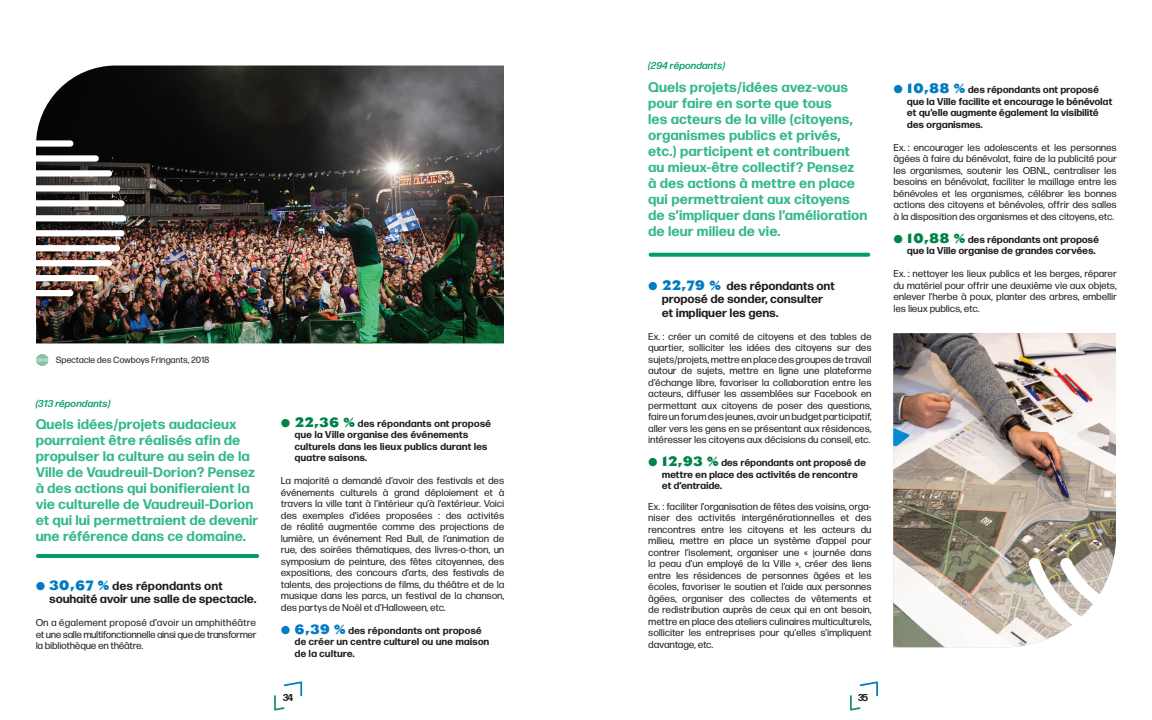
<style>
.page{position:relative;width:1152px;height:720px;background:#fff}
.page>*{position:absolute;margin:0;border:0;box-sizing:border-box;transform-origin:0 0}
.t1{font:700 14px/16px "Forma DJR Banner";letter-spacing:.05em;color:#34b988}
.t2{font:700 12px/13.5px "Forma DJR Banner";letter-spacing:.04em;color:#231f20}
.t3{font:10px/11.5px "Forma DJR Banner";letter-spacing:.05em;color:#231f20;text-align:justify}
.t4{font:700 10px/11.5px "Forma DJR Banner";letter-spacing:.04em;color:#231f20}
.t5{font:italic 500 10px "Forma DJR Banner";letter-spacing:.05em;color:#009e62}
.t6{font:9px "Forma DJR Banner";letter-spacing:.05em;color:#231f20}
.s1{font-family:"Eagle";font-size:14px;color:#007cc2}
.s2{font-family:"Eagle";font-size:14px;color:#008348}
</style>
<div class="page">
<svg style="left:274px;top:681px;width:28px;height:30px"></svg>
<svg style="left:850px;top:681px;width:28px;height:30px"></svg>
<svg style="left:651px;top:253px;width:217px;height:4px"></svg>
<img style="left:893px;top:333px;width:223px;height:314px">
<hr style="left:38px;top:554px;width:219px;height:4px;background:#009e62">
<img style="left:36px;top:66px;width:468px;height:277px">
<svg style="left:36px;top:290px;width:37px;height:6px"></svg>
<svg style="left:36px;top:275px;width:63px;height:6px"></svg>
<svg style="left:36px;top:260px;width:76px;height:6px"></svg>
<svg style="left:36px;top:245px;width:84px;height:6px"></svg>
<svg style="left:36px;top:230px;width:89px;height:6px"></svg>
<svg style="left:36px;top:215px;width:90px;height:6px"></svg>
<svg style="left:36px;top:200px;width:89px;height:6px"></svg>
<svg style="left:36px;top:185px;width:84px;height:7px"></svg>
<svg style="left:36px;top:170px;width:76px;height:7px"></svg>
<svg style="left:36px;top:155px;width:63px;height:7px"></svg>
<svg style="left:36px;top:140px;width:37px;height:7px"></svg>
<svg style="left:36px;top:354px;width:12px;height:12px"></svg>
<svg style="left:1028px;top:557px;width:88px;height:84px"></svg>
<p class="t6" style="left:56px;top:355px;width:154px">Spectacle des Cowboys Fringants, 2018</p>
<p class="t5" style="left:36px;top:397px;width:76px">(313 répondants)</p>
<p class="t1" style="left:36px;top:416px;width:224px">Quels idées/projets audacieux pourraient être réalisés afin de propulser la culture au sein de la Ville de Vaudreuil-Dorion? Pensez à des actions qui bonifieraient la vie culturelle de Vaudreuil-Dorion et qui lui permettraient de devenir une référence dans ce domaine.</p>
<p class="t2" style="left:50px;top:579px;width:208px;text-indent:-14px"><span class="s1">• 30,67 %</span> des répondants ont souhaité avoir une salle de spectacle.</p>
<p class="t3" style="left:36px;top:617px;width:222px">On a également proposé d’avoir un amphithéâtre et une salle multifonctionnelle ainsi que de transformer la bibliothèque en théâtre.</p>
<p class="t5" style="left:649px;top:60px;width:78px">(294 répondants)</p>
<p class="t4" style="left:295px;top:418px;width:198px;text-indent:-13px"><span class="s2">• 22,36 %</span> des répondants ont proposé que la Ville organise des événements culturels dans les lieux publics durant les quatre saisons.</p>
<p class="t3" style="left:281px;top:475px;width:224px">La majorité a demandé d’avoir des festivals et des événements culturels à grand déploiement et à travers la ville tant à l’intérieur qu’à l’extérieur. Voici des exemples d’idées proposées : des activités de réalité augmentée comme des projections de lumière, un événement Red Bull, de l’animation de rue, des soirées thématiques, des livres-o-thon, un symposium de peinture, des fêtes citoyennes, des expositions, des concours d’arts, des festivals de talents, des projections de films, du théâtre et de la musique dans les parcs, un festival de la chanson, des partys de Noël et d’Halloween, etc.</p>
<p class="t4" style="left:295px;top:625px;width:196px;text-indent:-13px"><span class="s1">• 6,39 %</span> des répondants ont proposé de créer un centre culturel ou une maison de la culture.</p>
<p class="t1" style="left:649px;top:78px;width:220px">Quels projets/idées avez-vous pour faire en sorte que tous<br>les acteurs de la ville (citoyens, organismes publics et privés, etc.) participent et contribuent au mieux-être collectif? Pensez<br>à des actions à mettre en place qui permettraient aux citoyens de s’impliquer dans l’amélioration de leur milieu de vie.</p>
<p class="t2" style="left:662px;top:278px;width:174px;text-indent:-13px"><span class="s1">• 22,79 %</span> des répondants ont proposé de sonder, consulter et impliquer les gens.</p>
<p class="t3" style="left:649px;top:330px;width:224px">Ex. : créer un comité de citoyens et des tables de quartier, solliciter les idées des citoyens sur des sujets/projets, mettre en place des groupes de travail autour de sujets, mettre en ligne une plateforme d’échange libre, favoriser la collaboration entre les acteurs, diffuser les assemblées sur Facebook en permettant aux citoyens de poser des questions, faire un forum des jeunes, avoir un budget participatif, aller vers les gens en se présentant aux résidences, intéresser les citoyens aux décisions du conseil, etc.</p>
<p class="t4" style="left:662px;top:457px;width:205px;text-indent:-13px"><span class="s2">• 12,93 %</span> des répondants ont proposé de mettre en place des activités de rencontre et d’entraide.</p>
<p class="t3" style="left:649px;top:500px;width:224px">Ex. : faciliter l’organisation de fêtes des voisins, orga&shy;niser des activités intergénérationnelles et des rencontres entre les citoyens et les acteurs du milieu, mettre en place un système d’appel pour contrer l’isolement, organiser une « journée dans la peau d’un employé de la Ville », créer des liens entre les résidences de personnes âgées et les écoles, favoriser le soutien et l’aide aux personnes âgées, organiser des collectes de vêtements et de redistribution auprès de ceux qui en ont besoin, mettre en place des ateliers culinaires multiculturels, solliciter les entreprises pour qu’elles s’impliquent davantage, etc.</p>
<p class="t4" style="left:283px;top:691px;width:11px">34</p>
<p class="t4" style="left:858px;top:691px;width:11px">35</p>
<p class="t4" style="left:907px;top:84px;width:206px;text-indent:-13px"><span class="s1">• 10,88 %</span> des répondants ont proposé que la Ville facilite et encourage le bénévolat et qu’elle augmente également la visibilité des organismes.</p>
<p class="t3" style="left:894px;top:141px;width:224px">Ex. : encourager les adolescents et les personnes âgées à faire du bénévolat, faire de la publicité pour les organismes, soutenir les OBNL, centraliser les besoins en bénévolat, faciliter le maillage entre les bénévoles et les organismes, célébrer les bonnes actions des citoyens et bénévoles, offrir des salles à la disposition des organismes et des citoyens, etc.</p>
<p class="t4" style="left:907px;top:233px;width:193px;text-indent:-13px"><span class="s2">• 10,88 %</span> des répondants ont proposé que la Ville organise de grandes corvées.</p>
<p class="t3" style="left:894px;top:268px;width:224px">Ex. : nettoyer les lieux publics et les berges, réparer du matériel pour offrir une deuxième vie aux objets, enlever l’herbe à poux, planter des arbres, embellir les lieux publics, etc.</p>
</div>
